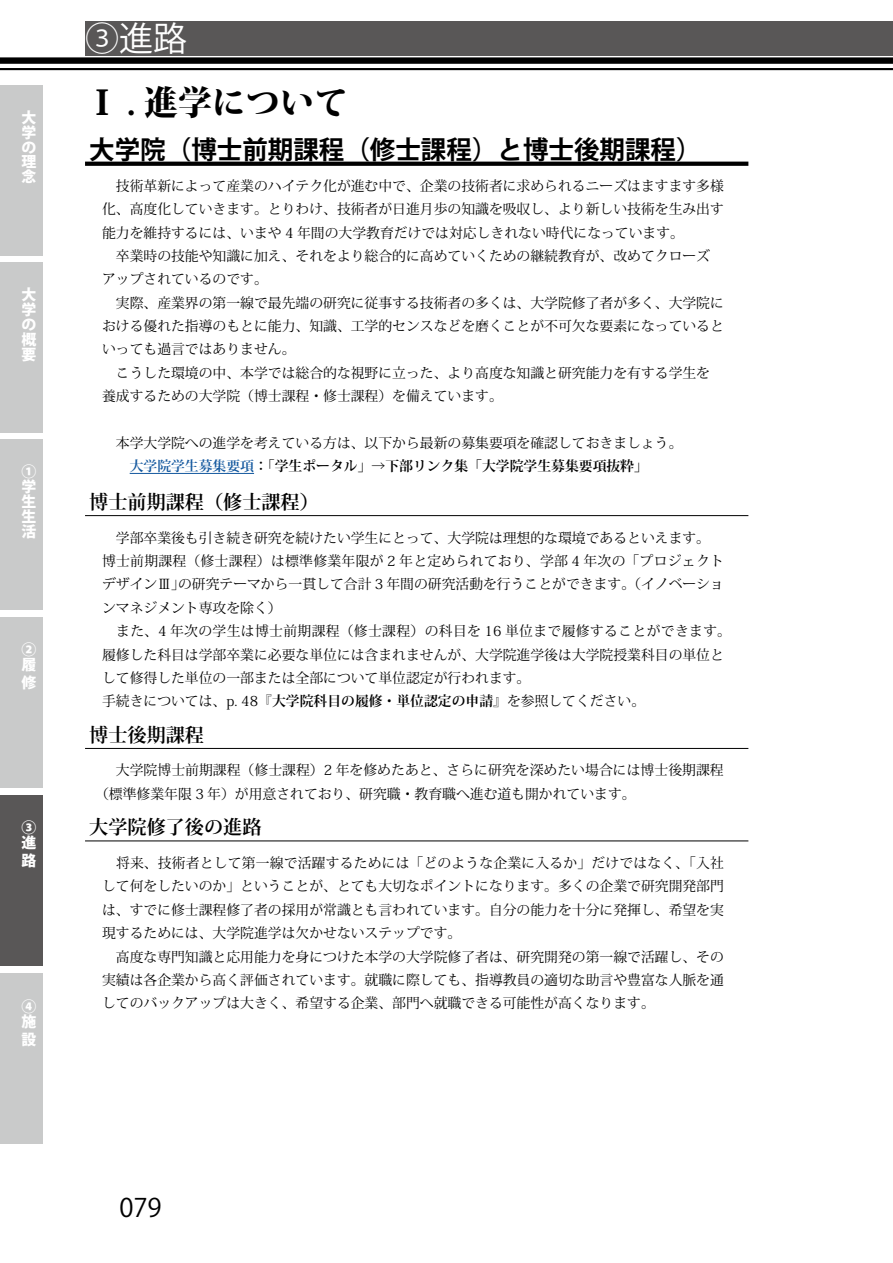
<style>
.page{position:relative;width:893px;height:1263px;background:#fff}
.page>*{position:absolute;margin:0;border:0;box-sizing:border-box;transform-origin:0 0}
.t1{font:800 34.05px "Koz Min Pro";color:#000}
.t2{font:34.05px "Koz Go Pro";color:#fff}
.t3{font:700 25.5px "Koz Go Pro";color:#000}
.t4{font:25.5px "Koz Go Pro";color:#000}
.t5{font:700 19.2px "Koz Min Pro";color:#000}
.t6{font:800 14.85px/14.9px "Koz Go Pro";color:#fff;text-align:justify}
.t7{font:13.8px/23.4px "Koz Min Pro";color:#000}
.s1{font-weight:700;color:#15599f}
.s2{font-weight:700}
</style>
<div class="page">
<div style="left:0;top:262px;width:43px;height:170px;background:#c9caca"></div>
<hr style="left:0;top:68px;width:893px;height:2px;background:#000">
<div style="left:0;top:57px;width:893px;height:7px;background:#000"></div>
<div style="left:0;top:85px;width:43px;height:170px;background:#c9caca"></div>
<div style="left:0;top:439px;width:43px;height:170px;background:#c9caca"></div>
<div style="left:0;top:617px;width:43px;height:170px;background:#c9caca"></div>
<div style="left:0;top:795px;width:43px;height:170px;background:#595757"></div>
<div style="left:0;top:974px;width:43px;height:170px;background:#c9caca"></div>
<svg style="left:85px;top:162px;width:663px;height:4px;background:#090909"></svg>
<hr style="left:130px;top:473px;width:124px;height:1px;background:#15599f">
<hr style="left:85px;top:515px;width:663px;height:1px;background:#000">
<hr style="left:85px;top:748px;width:663px;height:1px;background:#000">
<hr style="left:85px;top:841px;width:663px;height:1px;background:#000">
<div style="left:85px;top:21px;width:808px;height:34px;background:#595757"></div>
<p class="t6" style="left:22px;top:111px;width:16px">大学の理念</p>
<p class="t6" style="left:22px;top:288px;width:16px">大学の概要</p>
<p class="t6" style="left:22px;top:466px;width:16px">①学生生活</p>
<p class="t6" style="left:22px;top:643px;width:16px">②履</p>
<p class="t6" style="left:22px;top:676px;width:16px">修</p>
<p class="t6" style="left:22px;top:821px;width:16px">③進</p>
<p class="t6" style="left:22px;top:854px;width:16px">路</p>
<p class="t6" style="left:22px;top:1000px;width:16px">④施</p>
<p class="t6" style="left:22px;top:1033px;width:16px">設</p>
<h1 class="t2" style="left:85px;top:17px;width:104px">③進路</h1>
<h1 class="t1" style="left:85px;top:77px;width:265px">Ⅰ . 進学について</h1>
<h2 class="t3" style="left:89px;top:133px;width:614px">大学院（博士前期課程（修士課程）と博士後期課程）</h2>
<p class="t7" style="left:102px;top:174px;width:623px">　技術革新によって産業のハイテク化が進む中で、企業の技術者に求められるニーズはますます多様化、高度化していきます。とりわけ、技術者が日進月歩の知識を吸収し、より新しい技術を生み出す能力を維持するには、いまや 4 年間の大学教育だけでは対応しきれない時代になっています。<br>　卒業時の技能や知識に加え、それをより総合的に高めていくための継続教育が、改めてクローズアップされているのです。<br>　実際、産業界の第一線で最先端の研究に従事する技術者の多くは、大学院修了者が多く、大学院における優れた指導のもとに能力、知識、工学的センスなどを磨くことが不可欠な要素になっているといっても過言ではありません。<br>　こうした環境の中、本学では総合的な視野に立った、より高度な知識と研究能力を有する学生を養成するための大学院（博士課程・修士課程）を備えています。</p>
<p class="t7" style="left:102px;top:431px;width:582px">　本学大学院への進学を考えている方は、以下から最新の募集要項を確認しておきましょう。　　<span class="s1">大学院学生募集要項</span><span class="s2">：「学生ポータル」→下部リンク集「大学院学生募集要項抜粋」</span></p>
<h3 class="t5" style="left:89px;top:488px;width:231px">博士前期課程（修士課程）</h3>
<p class="t7" style="left:102px;top:525px;width:630px">　学部卒業後も引き続き研究を続けたい学生にとって、大学院は理想的な環境であるといえます。<br>博士前期課程（修士課程）は標準修業年限が 2 年と定められており、学部 4 年次の「プロジェクトデザインⅢ」の研究テーマから一貫して合計 3 年間の研究活動を行うことができます。（イノベーションマネジメント専攻を除く）<br>　また、4 年次の学生は博士前期課程（修士課程）の科目を 16 単位まで履修することができます。履修した科目は学部卒業に必要な単位には含まれませんが、大学院進学後は大学院授業科目の単位として修得した単位の一部または全部について単位認定が行われます。<br>手続きについては、p. 48『<span class="s2">大学院科目の履修・単位認定の申請</span>』を参照してください。</p>
<h3 class="t5" style="left:89px;top:721px;width:116px">博士後期課程</h3>
<p class="t7" style="left:95px;top:758px;width:630px;text-indent:7px">　大学院博士前期課程（修士課程）2 年を修めたあと、さらに研究を深めたい場合には博士後期課程（標準修業年限 3 年）が用意されており、研究職・教育職へ進む道も開かれています。</p>
<h3 class="t5" style="left:89px;top:813px;width:174px">大学院修了後の進路</h3>
<p class="t7" style="left:102px;top:851px;width:623px">　将来、技術者として第一線で活躍するためには「どのような企業に入るか」だけではなく、「入社して何をしたいのか」ということが、とても大切なポイントになります。多くの企業で研究開発部門は、すでに修士課程修了者の採用が常識とも言われています。自分の能力を十分に発揮し、希望を実現するためには、大学院進学は欠かせないステップです。<br>　高度な専門知識と応用能力を身につけた本学の大学院修了者は、研究開発の第一線で活躍し、その実績は各企業から高く評価されています。就職に際しても、指導教員の適切な助言や豊富な人脈を通してのバックアップは大きく、希望する企業、部門へ就職できる可能性が高くなります。</p>
<h2 class="t4" style="left:119px;top:1191px;width:44px">079</h2>
</div>
